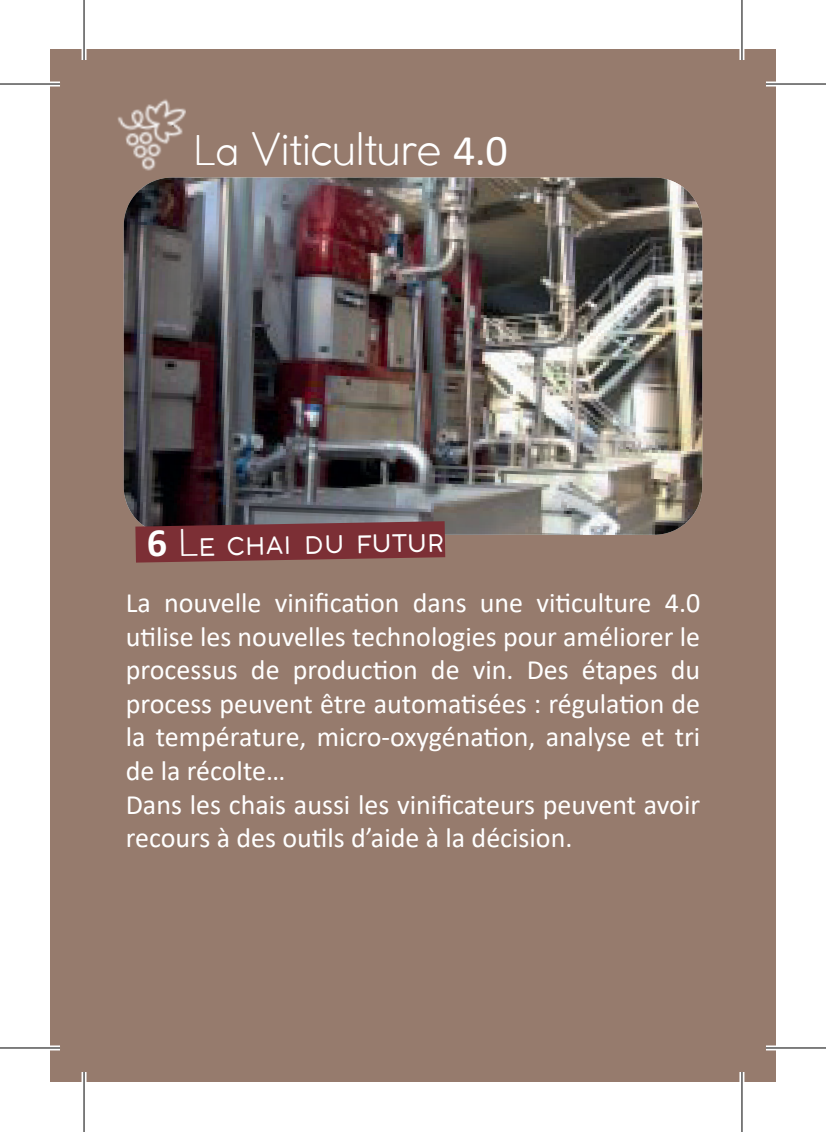
<style>
.page{position:relative;width:826px;height:1132px;background:#fff}
.page>*{position:absolute;margin:0;border:0;box-sizing:border-box;transform-origin:0 0}
.t1{font:300 44px "COCOMAT";letter-spacing:-.02em;color:#fff}
.t2{font:300 36px "COCOMAT";color:#fff}
.t3{font:28px/33.6px "Calibri";color:#fff}
.s1{font-size:40px}
.s2{font-family:"Calibri";font-weight:400}
.s3{font-family:"Calibri";font-weight:700;font-size:40px}
</style>
<div class="page">
<div style="left:50px;top:50px;width:726px;height:1032px;background:#967b6d"></div>
<img style="left:124px;top:178px;width:578px;height:357px">
<svg style="left:124px;top:502px;width:357px;height:61px;background:#714649"></svg>
<img style="left:117px;top:99px;width:69px;height:72px">
<div style="left:0;top:82px;width:60px;height:5px;background:#fff"></div>
<div style="left:766px;top:82px;width:60px;height:5px;background:#fff"></div>
<svg style="left:0;top:1045px;width:60px;height:5px"></svg>
<svg style="left:766px;top:1045px;width:60px;height:5px"></svg>
<div style="left:82px;top:0;width:5px;height:60px;background:#fff"></div>
<div style="left:82px;top:1072px;width:5px;height:60px;background:#fff"></div>
<svg style="left:739px;top:0;width:5px;height:60px"></svg>
<svg style="left:739px;top:1072px;width:5px;height:60px"></svg>
<hr style="left:0;top:83px;width:60px;height:2px;background:#000">
<hr style="left:766px;top:83px;width:60px;height:2px;background:#000">
<hr style="left:0;top:1047px;width:60px;height:1px;background:#000">
<hr style="left:766px;top:1047px;width:60px;height:1px;background:#000">
<hr style="left:83px;top:0;width:2px;height:60px;background:#000">
<hr style="left:83px;top:1072px;width:2px;height:60px;background:#000">
<hr style="left:741px;top:0;width:1px;height:60px;background:#000">
<hr style="left:741px;top:1072px;width:1px;height:60px;background:#000">
<h1 class="t1" style="left:194px;top:124px;width:315px"><span class="s1">La</span> Viticulture <span class="s2">4.0</span></h1>
<p class="t2" style="left:147px;top:523px;width:296px;rotate:-1deg"><span class="s3">6</span> Le chai du futur</p>
<p class="t3" style="left:126px;top:585px;width:576px">La nouvelle vinification dans une viticulture 4.0 utilise les nouvelles technologies pour améliorer le processus de production de vin. Des étapes du process peuvent être automatisées : régulation de la température, micro-oxygénation, analyse et tri de la récolte…<br>Dans les chais aussi les vinificateurs peuvent avoir recours à des outils d’aide à la décision.</p>
</div>
